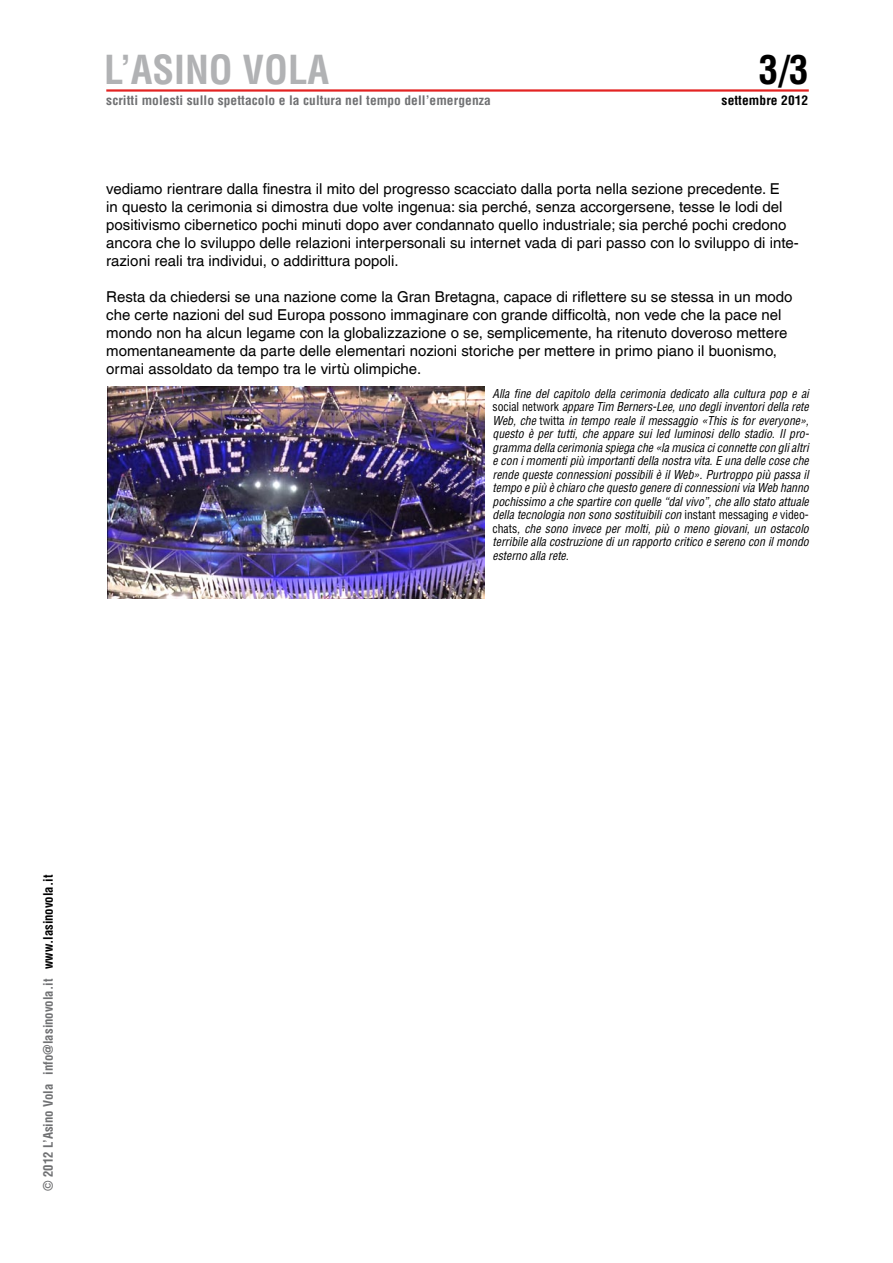
<style>
.page{position:relative;width:893px;height:1263px;background:#fff}
.page>*{position:absolute;margin:0;border:0;box-sizing:border-box;transform-origin:0 0}
.t1{font:700 condensed 39px "Helvetica";color:#b1b2b4}
.t2{font:700 condensed 39px "Helvetica";color:#000}
.t3{font:15px/18px "Helvetica LT Com";color:#000}
.t4{font:700 condensed 12.9px "Helvetica";letter-spacing:.005em;color:#707173;scale:1.05 1}
.t5{font:700 condensed 12.9px "Helvetica";letter-spacing:.005em;color:#000;scale:1.05 1}
.t6{font:700 condensed 12.75px "Helvetica";color:#707173}
.t7{font:italic condensed 12px/13.5px "Helvetica";letter-spacing:-.005em;color:#000;text-align:justify}
.s1{font-style:normal}
.s2{color:#000}
</style>
<div class="page">
<hr style="left:106px;top:89px;width:703px;height:3px;background:#e32322">
<img style="left:107px;top:387px;width:377px;height:212px">
<h1 class="t1" style="left:104px;top:46px;width:227px">L’ASINO VOLA</h1>
<h1 class="t2" style="left:778px;top:46px;width:32px">/3</h1>
<p class="t4" style="left:106px;top:92px;width:368px">scritti molesti sullo spettacolo e la cultura nel tempo dell’emergenza</p>
<p class="t5" style="left:722px;top:92px;width:84px">settembre 201 2</p>
<p class="t3" style="left:106px;top:179px;width:694px">vediamo rientrare dalla finestra il mito del progresso scacciato dalla porta nella sezione precedente. E<br>in questo la cerimonia si dimostra due volte ingenua: sia perché, senza accorgersene, tesse le lodi del positivismo cibernetico pochi minuti dopo aver condannato quello industriale; sia perché pochi credono ancora che lo sviluppo delle relazioni interpersonali su internet vada di pari passo con lo sviluppo di inte&shy;razioni reali tra individui, o addirittura popoli.</p>
<p class="t3" style="left:106px;top:287px;width:688px">Resta da chiedersi se una nazione come la Gran Bretagna, capace di riflettere su se stessa in un modo che certe nazioni del sud Europa possono immaginare con grande difficoltà, non vede che la pace nel mondo non ha alcun legame con la globalizzazione o se, semplicemente, ha ritenuto doveroso mettere momentaneamente da parte delle elementari nozioni storiche per mettere in primo piano il buonismo, ormai assoldato da tempo tra le virtù olimpiche.</p>
<p class="t7" style="left:493px;top:386px;width:318px">Alla fine del capitolo della cerimonia dedicato alla cultura pop e ai <span class="s1">social network</span> appare Tim Berners-Lee, uno degli inventori della rete Web, che <span class="s1">twitta</span> in tempo reale il messaggio «This is for everyone», questo è per tutti, che appare sui led luminosi dello stadio. Il pro&shy;gramma della cerimonia spiega che «la musica ci connette con gli altri e con i momenti più importanti della nostra vita. E una delle cose che rende queste connessioni possibili è il Web». Purtroppo più passa il tempo e più è chiaro che questo genere di connessioni via Web hanno pochissimo a che spartire con quelle “dal vivo”, che allo stato attuale della tecnologia non sono sostituibili con <span class="s1">instant messaging</span> e <span class="s1">video&shy;chats</span>, che sono invece per molti, più o meno giovani, un ostacolo terribile alla costruzione di un rapporto critico e sereno con il mondo esterno alla rete.</p>
<p class="t6" style="left:40px;top:1191px;width:317px;rotate:-90deg">© 201 2 L’Asino Vola info@lasinovola.it <span class="s2">www.lasinovola.it</span></p>
</div>
